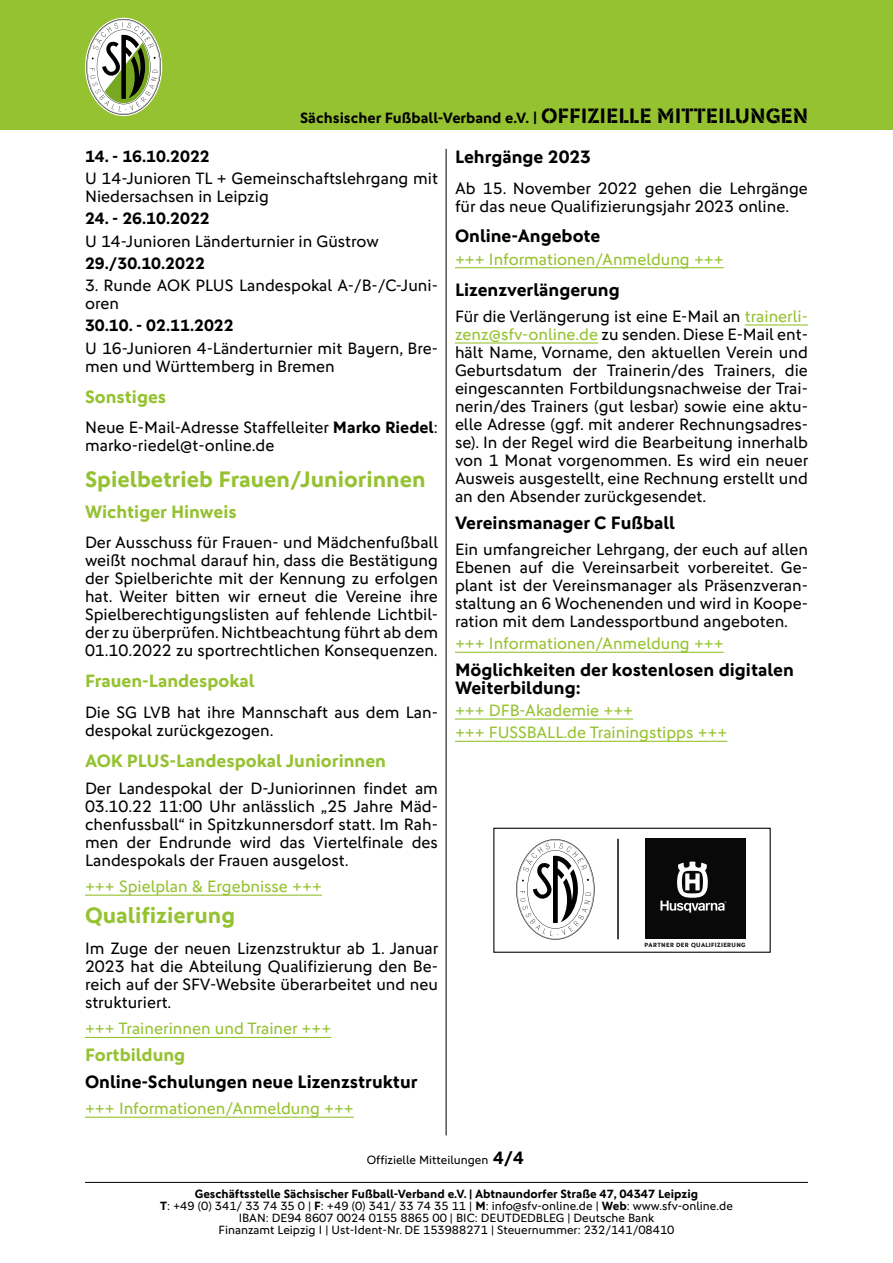
<style>
.page{position:relative;width:893px;height:1263px;background:#fff}
.page>*{position:absolute;margin:0;border:0;box-sizing:border-box;transform-origin:0 0}
.t1{font:700 22.5px "DFB Sans";color:#95c230}
.t2{font:700 18px/18px "DFB Sans";color:#000}
.t3{font:700 18px "DFB Sans";color:#95c230}
.t4{font:16.5px/18px "DFB Sans";color:#000}
.t5{font:16.5px/22.2px "DFB Sans";color:#95c230}
.t6{font:700 16.5px "DFB Sans";color:#000}
.t7{font:700 15px "DFB Sans";color:#000}
.t8{font:12px/12px "DFB Sans";color:#000;text-align:center}
.t9{font:6.15px "DFB Stencil";letter-spacing:.055em;color:#000}
.s1{font-family:"DFB Stencil";font-weight:400}
.s2{font-family:"DFB Stencil";font-weight:400;font-size:21px}
.s3{font-weight:700}
.s4{color:#95c230}
.s5{font-weight:700;font-size:18px}
</style>
<div class="page">
<div style="left:0;top:0;width:893px;height:130px;background:#95c230"></div>
<svg style="left:86px;top:19px;width:75px;height:96px"></svg>
<hr style="left:85px;top:1182px;width:723px;height:1px;background:#000">
<hr style="left:85px;top:894px;width:237px;height:2px;background:#95c230">
<hr style="left:85px;top:1037px;width:246px;height:1px;background:#95c230">
<hr style="left:85px;top:1117px;width:269px;height:1px;background:#95c230">
<hr style="left:455px;top:267px;width:269px;height:1px;background:#95c230">
<hr style="left:745px;top:324px;width:63px;height:1px;background:#95c230">
<hr style="left:455px;top:342px;width:143px;height:1px;background:#95c230">
<hr style="left:455px;top:652px;width:269px;height:1px;background:#95c230">
<hr style="left:455px;top:718px;width:178px;height:2px;background:#95c230">
<hr style="left:455px;top:741px;width:272px;height:1px;background:#95c230">
<hr style="left:446px;top:149px;width:1px;height:986px;background:#000">
<svg style="left:516px;top:839px;width:79px;height:101px"></svg>
<hr style="left:617px;top:839px;width:2px;height:100px;background:#000">
<div style="left:645px;top:839px;width:100px;height:100px;background:#090909"></div>
<svg style="left:660px;top:861px;width:66px;height:51px"></svg>
<div style="left:493px;top:828px;width:278px;height:125px;border:1px solid #000"></div>
<p class="t7" style="left:300px;top:109px;width:510px">Sächsischer Fußball-Verband e.V. <span class="s1">|</span> <span class="s2">OFFIZIELLE MITTEILUNGEN</span></p>
<p class="t6" style="left:85px;top:146px;width:126px">14. - 16.10.2022</p>
<p class="t4" style="left:85px;top:169px;width:354px">U 14-Junioren TL + Gemeinschaftslehrgang mit<br>Niedersachsen in Leipzig</p>
<p class="t6" style="left:85px;top:209px;width:126px">24. - 26.10.2022</p>
<p class="t4" style="left:85px;top:232px;width:295px">U 14-Junioren Länderturnier in Güstrow</p>
<p class="t6" style="left:85px;top:253px;width:121px">29./30.10.2022</p>
<p class="t4" style="left:85px;top:276px;width:354px">3. Runde AOK PLUS Landespokal A-/B-/C-Juni&shy;oren</p>
<p class="t6" style="left:85px;top:316px;width:150px">30.10. - 02.11.2022</p>
<p class="t4" style="left:85px;top:339px;width:354px">U 16-Junioren 4-Länderturnier mit Bayern, Bre&shy;men und Württemberg in Bremen</p>
<p class="t3" style="left:85px;top:386px;width:83px">Sonstiges</p>
<p class="t4" style="left:85px;top:419px;width:354px">Neue E-Mail-Adresse Staffelleiter <span class="s3">Marko Riedel</span>: marko-riedel@t-online.de</p>
<h1 class="t1" style="left:85px;top:465px;width:342px">Spielbetrieb Frauen/Juniorinnen</h1>
<p class="t3" style="left:85px;top:501px;width:153px">Wichtiger Hinweis</p>
<p class="t4" style="left:85px;top:534px;width:354px;text-align:justify">Der Ausschuss für Frauen- und Mädchenfußball weißt nochmal darauf hin, dass die Bestätigung der Spielberichte mit der Kennung zu erfolgen hat. Weiter bitten wir erneut die Vereine ihre Spielberechtigungslisten auf fehlende Lichtbil&shy;der zu überprüfen. Nichtbeachtung führt ab dem 01.10.2022 zu sportrechtlichen Konsequenzen.</p>
<p class="t3" style="left:85px;top:670px;width:171px">Frauen-Landespokal</p>
<p class="t4" style="left:85px;top:703px;width:354px">Die SG LVB hat ihre Mannschaft aus dem Lan&shy;despokal zurückgezogen.</p>
<p class="t3" style="left:85px;top:750px;width:303px">AOK PLUS-Landespokal Juniorinnen</p>
<p class="t4" style="left:85px;top:779px;width:354px;text-align:justify">Der Landespokal der D-Juniorinnen findet am 03.10.22 11:00 Uhr anlässlich „25 Jahre Mäd&shy;chenfussball“ in Spitzkunnersdorf statt. Im Rah&shy;men der Endrunde wird das Viertelfinale des Landespokals der Frauen ausgelost.</p>
<p class="t5" style="left:85px;top:875px;width:238px">+++ Spielplan &amp; Ergebnisse +++</p>
<h1 class="t1" style="left:85px;top:902px;width:152px">Qualifizierung</h1>
<p class="t4" style="left:85px;top:939px;width:355px;text-align:justify">Im Zuge der neuen Lizenzstruktur ab 1. Januar 2023 hat die Abteilung Qualifizierung den Be&shy;reich auf der SFV-Website überarbeitet und neu strukturiert.</p>
<p class="t5" style="left:85px;top:1017px;width:248px">+++ Trainerinnen und Trainer +++</p>
<p class="t3" style="left:85px;top:1044px;width:102px">Fortbildung</p>
<p class="t2" style="left:85px;top:1072px;width:334px">Online-Schulungen neue Lizenzstruktur</p>
<p class="t5" style="left:85px;top:1097px;width:270px">+++ Informationen/Anmeldung +++</p>
<p class="t2" style="left:455px;top:147px;width:138px">Lehrgänge 2023</p>
<p class="t4" style="left:455px;top:179px;width:354px">Ab 15. November 2022 gehen die Lehrgänge für das neue Qualifizierungsjahr 2023 online.</p>
<p class="t2" style="left:455px;top:227px;width:147px">Online-Angebote</p>
<p class="t5" style="left:455px;top:248px;width:270px">+++ Informationen/Anmeldung +++</p>
<p class="t2" style="left:455px;top:280px;width:166px">Lizenzverlängerung</p>
<p class="t4" style="left:455px;top:307px;width:355px;text-align:justify">Für die Verlängerung ist eine E-Mail an <span class="s4">trainerli&shy;zenz@sfv-online.de</span> zu senden. Diese E-Mail ent&shy;hält Name, Vorname, den aktuellen Verein und Geburtsdatum der Trainerin/des Trainers, die eingescannten Fortbildungsnachweise der Trai&shy;nerin/des Trainers (gut lesbar) sowie eine aktu&shy;elle Adresse (ggf. mit anderer Rechnungsadres&shy;se). In der Regel wird die Bearbeitung innerhalb von 1 Monat vorgenommen. Es wird ein neuer Ausweis ausgestellt, eine Rechnung erstellt und an den Absender zurückgesendet.</p>
<p class="t2" style="left:455px;top:513px;width:222px">Vereinsmanager C Fußball</p>
<p class="t4" style="left:455px;top:540px;width:354px;text-align:justify">Ein umfangreicher Lehrgang, der euch auf allen Ebenen auf die Vereinsarbeit vorbereitet. Ge&shy;plant ist der Vereinsmanager als Präsenzveran&shy;staltung an 6 Wochenenden und wird in Koope&shy;ration mit dem Landessportbund angeboten.</p>
<p class="t5" style="left:455px;top:632px;width:270px">+++ Informationen/Anmeldung +++</p>
<p class="t2" style="left:455px;top:660px;width:340px">Möglichkeiten der kostenlosen digitalen<br>Weiterbildung:</p>
<p class="t5" style="left:455px;top:699px;width:274px">+++ DFB-Akademie +++<br>+++ FUSSBALL.de Trainingstipps +++</p>
<p class="t9" style="left:644px;top:941px;width:103px">PARTNER DER QUALIFIZIERUNG</p>
<p class="t8" style="left:367px;top:1154px;width:159px">Offizielle Mitteilungen <span class="s5">4/4</span></p>
<p class="t8" style="left:160px;top:1188px;width:574px"><span class="s3">Geschäftsstelle Sächsischer Fußball-Verband e.V. | Abtnaundorfer Straße 47, 04347 Leipzig<br>T</span>: +49 (0) 341/ 33 74 35 0 | <span class="s3">F</span>: +49 (0) 341/ 33 74 35 11 | <span class="s3">M</span>: info@sfv-online.de | <span class="s3">Web</span>: www.sfv-online.de IBAN: DE94 8607 0024 0155 8865 00 | BIC: DEUTDEDBLEG | Deutsche Bank<br>Finanzamt Leipzig I | Ust-Ident-Nr. DE 153988271 | Steuernummer: 232/141/08410</p>
</div>
